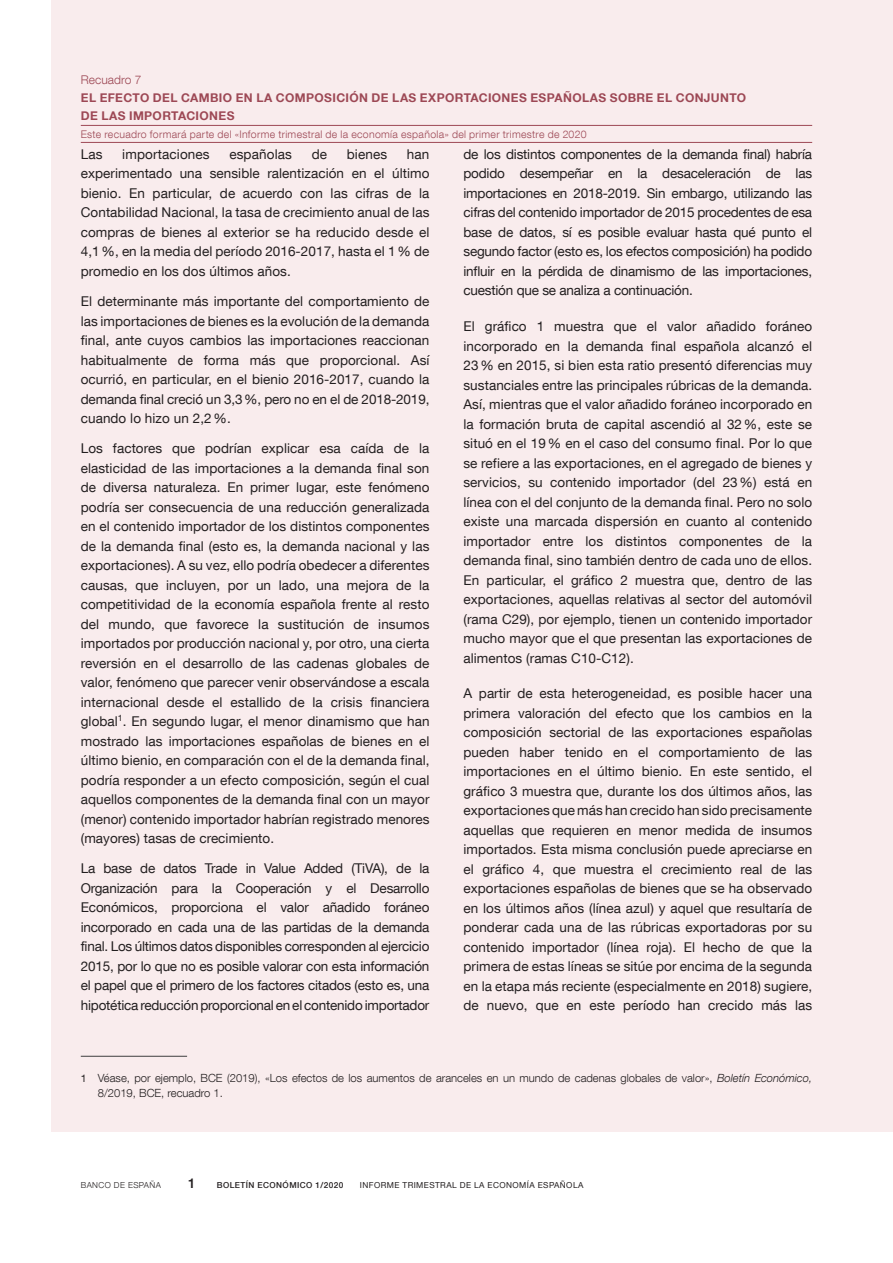
<style>
.page{position:relative;width:893px;height:1263px;background:#fff}
.page>*{position:absolute;margin:0;border:0;box-sizing:border-box;transform-origin:0 0}
.Texto_recuadro{font:13.5px/19.5px "Bd E Neue Helvetica";letter-spacing:.005em;color:#231f20;text-align:justify}
.t1{font:500 13.5px "Bd E Neue Helvetica";color:#231f20}
.Título_recuadro{font:700 12px/18px "Bd E Neue Helvetica";letter-spacing:.03em;color:#9d4855}
.Numero_recuadro{font:300 12px "Bd E Neue Helvetica";letter-spacing:.005em;color:#9d4855}
.Citas_recuadro{font:300 11.25px/15px "Bd E Neue Helvetica";color:#231f20}
.Título_recuadro-2{font:300 10.5px "Bd E Neue Helvetica";letter-spacing:.03em;color:#9d4855}
.t2{font:8.25px "Bd E Neue Helvetica";letter-spacing:.05em;color:#231f20}
.t3{font:500 8.25px "Bd E Neue Helvetica";letter-spacing:.05em;color:#231f20}
.t4{font:300 8.25px "Bd E Neue Helvetica";letter-spacing:.05em;color:#231f20}
.s1{font-weight:400;font-size:10.5px}
.s2{font-style:italic}
</style>
<div class="page">
<div style="left:51px;top:0;width:842px;height:1131px;background:#f9eced"></div>
<hr style="left:81px;top:142px;width:731px;height:1px;background:#9d4855">
<hr style="left:81px;top:125px;width:731px;height:1px;background:#9d4855">
<hr style="left:81px;top:1056px;width:106px;height:1px;background:#3e3e3f">
<p class="Numero_recuadro" style="left:81px;top:72px;width:62px">Recuadro 7</p>
<p class="Título_recuadro" style="left:81px;top:88px;width:667px">EL EFECTO DEL CAMBIO EN LA COMPOSICIÓN DE LAS EXPORTACIONES ESPAÑOLAS SOBRE EL CONJUNTO<br>DE LAS IMPORTACIONES</p>
<p class="Título_recuadro-2" style="left:81px;top:128px;width:507px">Este recuadro formará parte del «Informe trimestral de la economía española» del primer trimestre de 2020</p>
<p class="Texto_recuadro" style="left:81px;top:144px;width:23px">Las</p>
<p class="Texto_recuadro" style="left:122px;top:144px;width:89px">importaciones</p>
<p class="Texto_recuadro" style="left:229px;top:144px;width:64px">españolas</p>
<p class="Texto_recuadro" style="left:312px;top:144px;width:17px">de</p>
<p class="Texto_recuadro" style="left:347px;top:144px;width:42px">bienes</p>
<p class="Texto_recuadro" style="left:463px;top:144px;width:350px">de los distintos componentes de la demanda final) habría podido desempeñar en la desaceleración de las importaciones en 2018-2019. Sin embargo, utilizando las cifras del contenido importador de 2015 procedentes de esa base de datos, sí es posible evaluar hasta qué punto el segundo factor (esto es, los efectos composición) ha podido influir en la pérdida de dinamismo de las importaciones, cuestión que se analiza a continuación.</p>
<p class="Texto_recuadro" style="left:463px;top:316px;width:350px">El gráfico 1 muestra que el valor añadido foráneo incorporado en la demanda final española alcanzó el 23% en 2015, si bien esta ratio presentó diferencias muy sustanciales entre las principales rúbricas de la demanda.<br>Así, mientras que el valor añadido foráneo incorporado en la formación bruta de capital ascendió al 32%, este se situó en el 19% en el caso del consumo final. Por lo que se refiere a las exportaciones, en el agregado de bienes y servicios, su contenido importador (del 23%) está en línea con el del conjunto de la demanda final. Pero no solo existe una marcada dispersión en cuanto al contenido importador entre los distintos componentes de la demanda final, sino también dentro de cada uno de ellos.<br>En particular, el gráfico 2 muestra que, dentro de las exportaciones, aquellas relativas al sector del automóvil (rama C29), por ejemplo, tienen un contenido importador mucho mayor que el que presentan las exportaciones de alimentos (ramas C10-C12).</p>
<p class="Texto_recuadro" style="left:463px;top:683px;width:350px">A partir de esta heterogeneidad, es posible hacer una primera valoración del efecto que los cambios en la composición sectorial de las exportaciones españolas pueden haber tenido en el comportamiento de las importaciones en el último bienio. En este sentido, el gráfico 3 muestra que, durante los dos últimos años, las exportaciones que más han crecido han sido precisamente aquellas que requieren en menor medida de insumos importados. Esta misma conclusión puede apreciarse en el gráfico 4, que muestra el crecimiento real de las exportaciones españolas de bienes que se ha observado en los últimos años (línea azul) y aquel que resultaría de ponderar cada una de las rúbricas exportadoras por su contenido importador (línea roja). El hecho de que la primera de estas líneas se sitúe por encima de la segunda en la etapa más reciente (especialmente en 2018) sugiere, de nuevo, que en este período han crecido más las</p>
<p class="Texto_recuadro" style="left:81px;top:144px;width:350px;text-indent:326px">han experimentado una sensible ralentización en el último bienio. En particular, de acuerdo con las cifras de la Contabilidad Nacional, la tasa de crecimiento anual de las compras de bienes al exterior se ha reducido desde el 4,1%, en la media del período 2016-2017, hasta el 1% de promedio en los dos últimos años.</p>
<p class="Texto_recuadro" style="left:81px;top:291px;width:350px">El determinante más importante del comportamiento de las importaciones de bienes es la evolución de la demanda final, ante cuyos cambios las importaciones reaccionan habitualmente de forma más que proporcional. Así ocurrió, en particular, en el bienio 2016-2017, cuando la demanda final creció un 3,3%, pero no en el de 2018-2019, cuando lo hizo un 2,2%.</p>
<p class="Texto_recuadro" style="left:81px;top:438px;width:350px">Los factores que podrían explicar esa caída de la elasticidad de las importaciones a la demanda final son de diversa naturaleza. En primer lugar, este fenómeno podría ser consecuencia de una reducción generalizada en el contenido importador de los distintos componentes de la demanda final (esto es, la demanda nacional y las exportaciones). A su vez, ello podría obedecer a diferentes causas, que incluyen, por un lado, una mejora de la competitividad de la economía española frente al resto del mundo, que favorece la sustitución de insumos importados por producción nacional y, por otro, una cierta reversión en el desarrollo de las cadenas globales de valor, fenómeno que parecer venir observándose a escala internacional desde el estallido de la crisis financiera global<sup>1</sup>. En segundo lugar, el menor dinamismo que han mostrado las importaciones españolas de bienes en el último bienio, en comparación con el de la demanda final, podría responder a un efecto composición, según el cual aquellos componentes de la demanda final con un mayor (menor) contenido importador habrían registrado menores (mayores) tasas de crecimiento.</p>
<p class="Texto_recuadro" style="left:81px;top:858px;width:350px">La base de datos Trade in Value Added (TiVA), de la Organización para la Cooperación y el Desarrollo Económicos, proporciona el valor añadido foráneo incorporado en cada una de las partidas de la demanda final. Los últimos datos disponibles corresponden al ejercicio 2015, por lo que no es posible valorar con esta información el papel que el primero de los factores citados (esto es, una hipotética reducción proporcional en el contenido importador</p>
<p class="Citas_recuadro" style="left:98px;top:1070px;width:716px;text-indent:-17px"><span class="s1">1</span> Véase, por ejemplo, BCE (2019), «Los efectos de los aumentos de aranceles en un mundo de cadenas globales de valor», <span class="s2">Boletín Económico,<br></span>8/2019, BCE, recuadro 1.</p>
<p class="t4" style="left:81px;top:1180px;width:82px">BANCO DE ESPAÑA</p>
<p class="t1" style="left:188px;top:1175px;width:9px">1</p>
<p class="t3" style="left:217px;top:1180px;width:128px">BOLETÍN ECONÓMICO 1/2020</p>
<p class="t2" style="left:360px;top:1180px;width:225px">INFORME TRIMESTRAL DE LA ECONOMÍA ESPAÑOLA</p>
</div>
